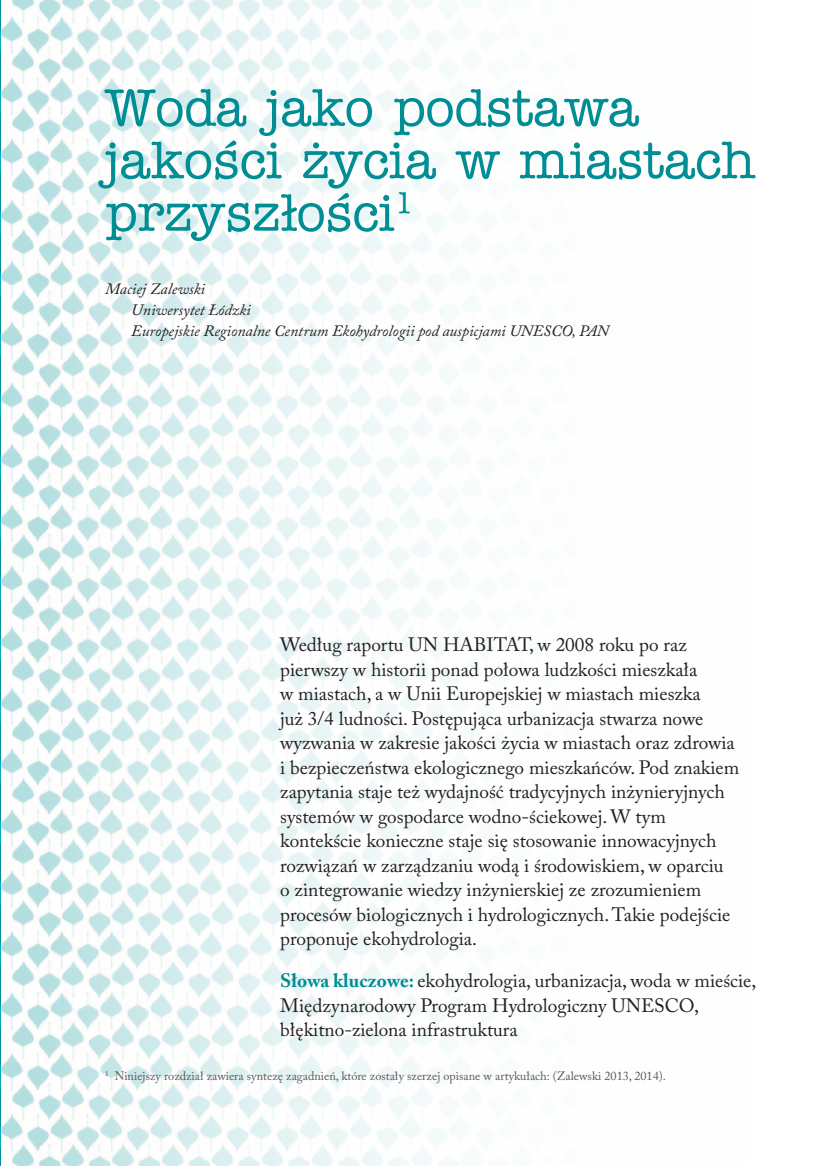
<style>
.page{position:relative;width:819px;height:1166px;background:#fff}
.page>*{position:absolute;margin:0;border:0;box-sizing:border-box;transform-origin:0 0}
.head_1{font:52.5px/52.5px "Memorandum";letter-spacing:-.01em;color:#008d94}
.lead{font:19.25px/24.5px "Adobe Caslon Pro";color:#231f20}
.autor_start{font:italic 15.75px/21px "Adobe Caslon Pro";color:#231f20}
.footnote{font:12.25px "Adobe Caslon Pro";color:#57585a}
.s1{font-weight:700;color:#008d94}
</style>
<div class="page">
<img style="left:0;top:0;width:37px;height:1166px">
<svg style="left:37px;top:0;width:407px;height:1166px"></svg>
<p class="head_1" style="left:105px;top:81px;width:652px">Woda jako podstawa jakości życia w miastach przyszłości<sup>1</sup></p>
<p class="autor_start" style="left:105px;top:278px;width:101px">Maciej Zalewski</p>
<p class="autor_start" style="left:131px;top:299px;width:478px">Uniwersytet Łódzki<br>Europejskie Regionalne Centrum Ekohydrologii pod auspicjami UNESCO, PAN</p>
<p class="lead" style="left:280px;top:632px;width:460px">Według raportu UN HABITAT, w 2008 roku po raz pierwszy w historii ponad połowa ludzkości mieszkała<br>w miastach, a w Unii Europejskiej w miastach mieszka<br>już 3/4 ludności. Postępująca urbanizacja stwarza nowe wyzwania w zakresie jakości życia w miastach oraz zdrowia i bezpieczeństwa ekologicznego mieszkańców. Pod znakiem zapytania staje też wydajność tradycyjnych inżynieryjnych systemów w gospodarce wodno-ściekowej. W tym kontekście konieczne staje się stosowanie innowacyjnych rozwiązań w zarządzaniu wodą i środowiskiem, w oparciu<br>o zintegrowanie wiedzy inżynierskiej ze zrozumieniem procesów biologicznych i hydrologicznych. Takie podejście proponuje ekohydrologia.</p>
<p class="lead" style="left:280px;top:968px;width:477px"><span class="s1">Słowa kluczowe:</span> ekohydrologia, urbanizacja, woda w mieście,<br>Międzynarodowy Program Hydrologiczny UNESCO, błękitno-zielona infrastruktura</p>
<p class="footnote" style="left:105px;top:1069px;width:562px"><sup>1</sup> Niniejszy rozdział zawiera syntezę zagadnień, które zostały szerzej opisane w artykułach: (Zalewski 2013, 2014).</p>
</div>
